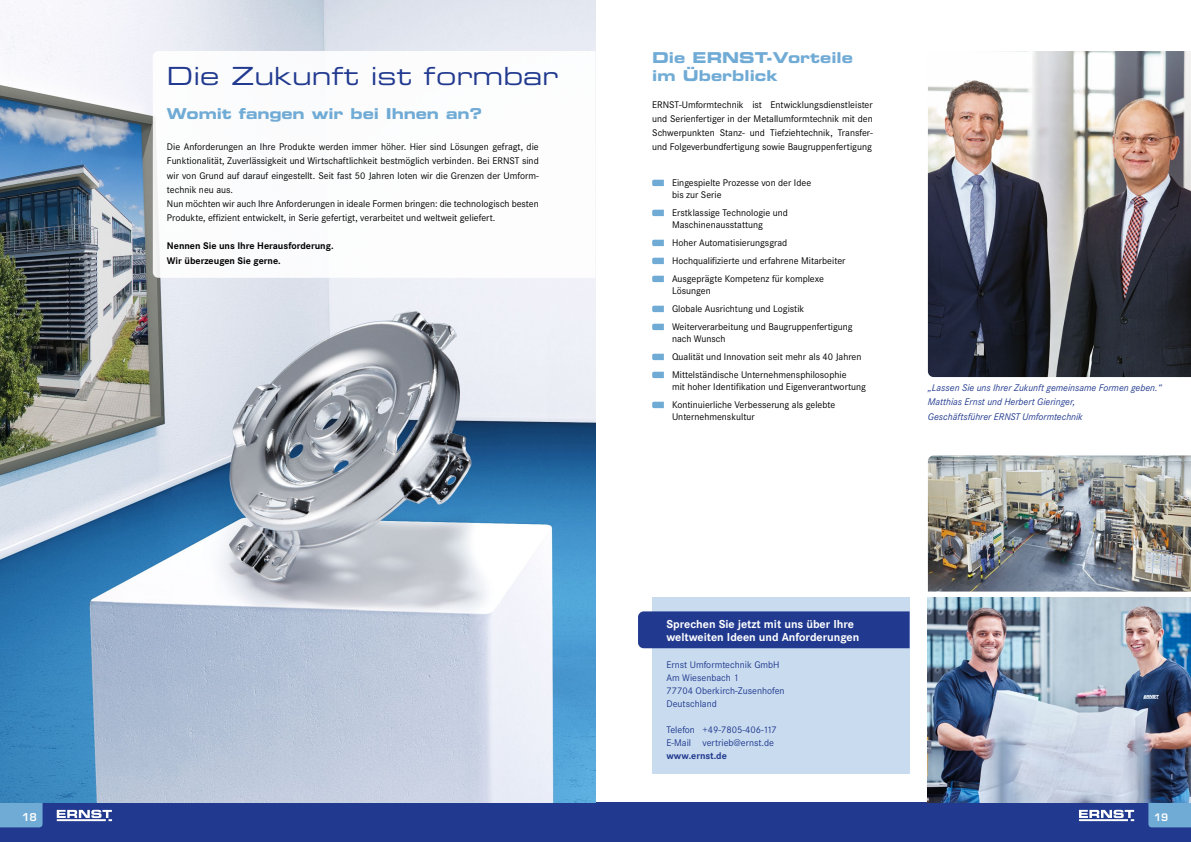
<style>
.page{position:relative;width:1191px;height:842px;background:#fff}
.page>*{position:absolute;margin:0;border:0;box-sizing:border-box;transform-origin:0 0}
.t1{font:25px "Eurostile Extended Two";color:#213a8f}
.t2{font:15px/18px "Eurostile Bold Extended Two";color:#70abd5}
.t3{font:700 12px/13px "Corporate S";color:#fff}
.t4{font:600 10.5px "Eurostile";color:#fff}
.t5{font:10px/14.2px "Corporate S";color:#000}
.t6{font:10px/13px "Corporate S";color:#213a8f}
.t7{font:italic 10px/14.2px "Corporate S";color:#213a8f}
.t8{font:700 10px/14.2px "Corporate S";color:#000}
.t9{font:700 10px "Corporate S";color:#213a8f}
.t10{font:600 10px "Eurostile";color:#fff}
</style>
<div class="page">
<div style="left:587px;top:802px;width:604px;height:40px;background:#213a8f"></div>
<svg style="left:1148px;top:802px;width:43px;height:25px"></svg>
<svg style="left:1079px;top:810px;width:55px;height:11px"></svg>
<div style="left:0;top:802px;width:604px;height:40px;background:#213a8f"></div>
<svg style="left:0;top:802px;width:43px;height:25px"></svg>
<svg style="left:57px;top:810px;width:55px;height:11px"></svg>
<img style="left:928px;top:51px;width:263px;height:326px">
<svg style="left:652px;top:180px;width:12px;height:6px"></svg>
<svg style="left:652px;top:210px;width:12px;height:6px"></svg>
<svg style="left:652px;top:240px;width:12px;height:6px"></svg>
<svg style="left:652px;top:258px;width:12px;height:6px"></svg>
<svg style="left:652px;top:276px;width:12px;height:6px"></svg>
<svg style="left:652px;top:306px;width:12px;height:6px"></svg>
<svg style="left:652px;top:324px;width:12px;height:6px"></svg>
<svg style="left:652px;top:354px;width:12px;height:6px"></svg>
<svg style="left:652px;top:372px;width:12px;height:6px"></svg>
<svg style="left:652px;top:402px;width:12px;height:6px"></svg>
<div style="left:652px;top:597px;width:257px;height:177px;background:#c9dcef"></div>
<div style="left:638px;top:611px;width:271px;height:37px;background:#213a8f"></div>
<img style="left:928px;top:455px;width:263px;height:136px">
<img style="left:928px;top:597px;width:263px;height:205px">
<img style="left:0;top:0;width:595px;height:802px">
<svg style="left:153px;top:51px;width:442px;height:227px"></svg>
<h1 class="t1" style="left:167px;top:59px;width:393px">Die Zukunft ist formbar</h1>
<h2 class="t2" style="left:167px;top:105px;width:316px">Womit fangen wir bei Ihnen an?</h2>
<p class="t5" style="left:167px;top:140px;width:373px">Die Anforderungen an Ihre Produkte werden immer höher. Hier sind Lösungen gefragt, die Funktionalität, Zuverlässigkeit und Wirtschaftlichkeit bestmöglich verbinden. Bei ERNST sind wir von Grund auf darauf eingestellt. Seit fast 50 Jahren loten wir die Grenzen der Umform&shy;technik neu aus.<br>Nun möchten wir auch Ihre Anforderungen in ideale Formen bringen: die technologisch besten Produkte, effizient entwickelt, in Serie gefertigt, verarbeitet und weltweit geliefert.</p>
<p class="t8" style="left:167px;top:239px;width:168px">Nennen Sie uns Ihre Herausforderung.<br>Wir überzeugen Sie gerne.</p>
<h2 class="t2" style="left:652px;top:48px;width:202px">Die ERNST-Vorteile im Überblick</h2>
<p class="t5" style="left:652px;top:97px;width:222px;text-align:justify">ERNST-Umformtechnik ist Entwicklungsdienstleister und Serienfertiger in der Metallumformtechnik mit den Schwerpunkten Stanz- und Tiefziehtechnik, Transfer&shy;und Folgeverbundfertigung sowie Baugruppenfertigung</p>
<p class="t5" style="left:672px;top:177px;width:141px;line-height:12px">Eingespielte Prozesse von der Idee bis zur Serie</p>
<p class="t5" style="left:672px;top:207px;width:117px;line-height:12px">Erstklassige Technologie und<br>Maschinenausstattung</p>
<p class="t5" style="left:672px;top:234px;width:175px;line-height:18px">Hoher Automatisierungsgrad<br>Hochqualifizierte und erfahrene Mitarbeiter<br>Ausgeprägte Kompetenz für komplexe</p>
<p class="t5" style="left:672px;top:282px;width:182px;line-height:18px">Lösungen<br>Globale Ausrichtung und Logistik<br>Weiterverarbeitung und Baugruppenfertigung</p>
<p class="t5" style="left:672px;top:330px;width:191px;line-height:18px">nach Wunsch<br>Qualität und Innovation seit mehr als 40 Jahren<br>Mittelständische Unternehmensphilosophie</p>
<p class="t5" style="left:672px;top:378px;width:196px;line-height:18px">mit hoher Identifikation und Eigenverantwortung<br>Kontinuierliche Verbesserung als gelebte</p>
<p class="t5" style="left:672px;top:410px;width:84px">Unternehmenskultur</p>
<p class="t7" style="left:928px;top:381px;width:235px">„Lassen Sie uns Ihrer Zukunft gemeinsame Formen geben.“<br>Matthias Ernst und Herbert Gieringer,<br>Geschäftsführer ERNST Umformtechnik</p>
<p class="t3" style="left:666px;top:617px;width:194px">Sprechen Sie jetzt mit uns über Ihre weltweiten Ideen und Anforderungen</p>
<p class="t6" style="left:666px;top:658px;width:120px">Ernst Umformtechnik GmbH<br>Am Wiesenbach 1<br>77704 Oberkirch-Zusenhofen<br>Deutschland</p>
<p class="t6" style="left:666px;top:724px;width:112px">Telefon +49-7805-406-117<br>E-Mail vertrieb@ernst.de</p>
<p class="t9" style="left:666px;top:750px;width:62px">www.ernst.de</p>
<p class="t4" style="left:22px;top:811px;width:16px">18</p>
<p class="t10" style="left:1154px;top:811px;width:16px">19</p>
</div>
